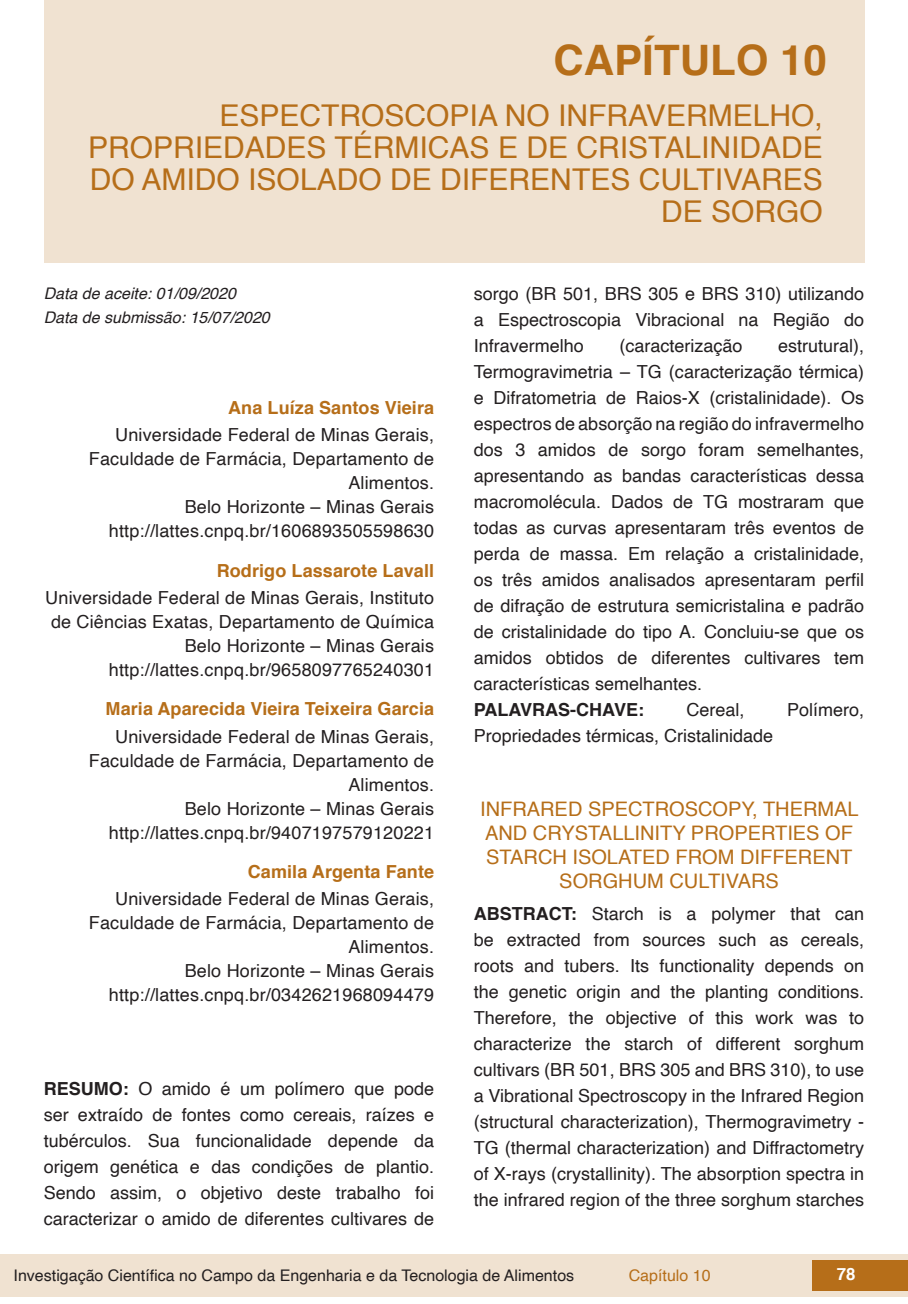
<style>
.page{position:relative;width:908px;height:1304px;background:#fff}
.page>*{position:absolute;margin:0;border:0;box-sizing:border-box;transform-origin:0 0}
.capítulos{font:700 42px "Helvetica";color:#b66e19}
.nome_artigos{font:30px/32px "Helvetica";color:#b66e19;text-align:right}
.título_Inglês{font:20px/24px "Helvetica";color:#b66e19;text-align:center}
.Resumos_e_PC_TXT{font:18px/26px "Helvetica";color:#231f20;text-align:justify}
.info_autores{font:18px/24px "Helvetica";letter-spacing:.01em;color:#231f20;text-align:right}
.nome_autores{font:700 18px "Helvetica";letter-spacing:.005em;color:#b66e19}
.Resumos_e_PC_TXT-2{font:700 18px "Helvetica";color:#231f20}
.t1{font:700 16.8px "Helvetica";color:#fff}
.t2{font:16px "Helvetica";color:#231f20}
.data{font:italic 16px "Helvetica";color:#231f20}
.t3{font:16px "Helvetica";color:#b66e19}
.s1{font-weight:700}
</style>
<div class="page">
<div style="left:0;top:1254px;width:906px;height:43px;background:#f0e2d1"></div>
<div style="left:812px;top:1261px;width:95px;height:30px;background:#b66e19"></div>
<div style="left:44px;top:0;width:819px;height:263px;background:#f0e2d1"></div>
<p class="capítulos" style="left:553px;top:26px;width:275px">CAPÍTULO 10</p>
<p class="nome_artigos" style="left:88px;top:101px;width:736px">ESPECTROSCOPIA NO INFRAVERMELHO,<br>PROPRIEDADES TÉRMICAS E DE CRISTALINIDADE<br>DO AMIDO ISOLADO DE DIFERENTES CULTIVARES<br>DE SORGO</p>
<p class="data" style="left:44px;top:280px;width:194px">Data de aceite: 01/09/2020</p>
<p class="data" style="left:44px;top:304px;width:227px">Data de submissão: 15/07/2020</p>
<p class="nome_autores" style="left:228px;top:393px;width:207px">Ana Luíza Santos Vieira</p>
<p class="info_autores" style="left:89px;top:423px;width:346px">Universidade Federal de Minas Gerais,<br>Faculdade de Farmácia, Departamento de<br>Alimentos.</p>
<p class="info_autores" style="left:185px;top:495px;width:251px">Belo Horizonte – Minas Gerais</p>
<p class="info_autores" style="left:109px;top:519px;width:326px">http://lattes.cnpq.br/1606893505598630</p>
<p class="nome_autores" style="left:217px;top:556px;width:219px">Rodrigo Lassarote Lavall</p>
<p class="info_autores" style="left:45px;top:586px;width:390px;text-align:center">Universidade Federal de Minas Gerais, Instituto de Ciências Exatas, Departamento de Química</p>
<p class="info_autores" style="left:185px;top:634px;width:251px">Belo Horizonte – Minas Gerais</p>
<p class="info_autores" style="left:109px;top:658px;width:326px">http://lattes.cnpq.br/9658097765240301</p>
<p class="nome_autores" style="left:105px;top:694px;width:330px">Maria Aparecida Vieira Teixeira Garcia</p>
<p class="info_autores" style="left:89px;top:725px;width:346px">Universidade Federal de Minas Gerais,<br>Faculdade de Farmácia, Departamento de<br>Alimentos.</p>
<p class="info_autores" style="left:185px;top:797px;width:251px">Belo Horizonte – Minas Gerais</p>
<p class="info_autores" style="left:109px;top:821px;width:326px">http://lattes.cnpq.br/9407197579120221</p>
<p class="nome_autores" style="left:248px;top:857px;width:188px">Camila Argenta Fante</p>
<p class="info_autores" style="left:89px;top:888px;width:346px">Universidade Federal de Minas Gerais,<br>Faculdade de Farmácia, Departamento de<br>Alimentos.</p>
<p class="info_autores" style="left:185px;top:960px;width:251px">Belo Horizonte – Minas Gerais</p>
<p class="info_autores" style="left:109px;top:984px;width:326px">http://lattes.cnpq.br/0342621968094479</p>
<p class="Resumos_e_PC_TXT" style="left:44px;top:1077px;width:392px"><span class="s1">RESUMO:</span> O amido é um polímero que pode ser extraído de fontes como cereais, raízes e tubérculos. Sua funcionalidade depende da origem genética e das condições de plantio.<br>Sendo assim, o objetivo deste trabalho foi caracterizar o amido de diferentes cultivares de</p>
<p class="Resumos_e_PC_TXT" style="left:473px;top:281px;width:392px">sorgo (BR 501, BRS 305 e BRS 310) utilizando a Espectroscopia Vibracional na Região do Infravermelho</p>
<p class="Resumos_e_PC_TXT" style="left:473px;top:333px;width:392px;text-indent:304px">estrutural), Termogravimetria – TG (caracterização térmica) e Difratometria de Raios-X (cristalinidade). Os espectros de absorção na região do infravermelho dos 3 amidos de sorgo foram semelhantes, apresentando as bandas características dessa macromolécula. Dados de TG mostraram que todas as curvas apresentaram três eventos de perda de massa. Em relação a cristalinidade, os três amidos analisados apresentaram perfil de difração de estrutura semicristalina e padrão de cristalinidade do tipo A. Concluiu-se que os amidos obtidos de diferentes cultivares tem características semelhantes.</p>
<p class="Resumos_e_PC_TXT-2" style="left:473px;top:695px;width:172px">PALAVRAS-CHAVE:</p>
<p class="Resumos_e_PC_TXT" style="left:686px;top:697px;width:60px">Cereal,</p>
<p class="Resumos_e_PC_TXT" style="left:786px;top:697px;width:79px">Polímero,</p>
<p class="Resumos_e_PC_TXT" style="left:473px;top:723px;width:301px">Propriedades térmicas, Cristalinidade</p>
<p class="Resumos_e_PC_TXT" style="left:619px;top:333px;width:125px">(caracterização</p>
<p class="título_Inglês" style="left:480px;top:798px;width:380px">INFRARED SPECTROSCOPY, THERMAL<br>AND CRYSTALLINITY PROPERTIES OF<br>STARCH ISOLATED FROM DIFFERENT<br>SORGHUM CULTIVARS</p>
<p class="Resumos_e_PC_TXT" style="left:473px;top:901px;width:392px"><span class="s1">ABSTRACT:</span> Starch is a polymer that can be extracted from sources such as cereals, roots and tubers. Its functionality depends on the genetic origin and the planting conditions.<br>Therefore, the objective of this work was to characterize the starch of different sorghum cultivars (BR 501, BRS 305 and BRS 310), to use a Vibrational Spectroscopy in the Infrared Region (structural characterization), Thermogravimetry - TG (thermal characterization) and Diffractometry of X-rays (crystallinity). The absorption spectra in the infrared region of the three sorghum starches</p>
<p class="t2" style="left:14px;top:1263px;width:562px">Investigação Científica no Campo da Engenharia e da Tecnologia de Alimentos</p>
<p class="t3" style="left:628px;top:1263px;width:83px">Capítulo 10</p>
<p class="t1" style="left:836px;top:1261px;width:20px">78</p>
</div>
